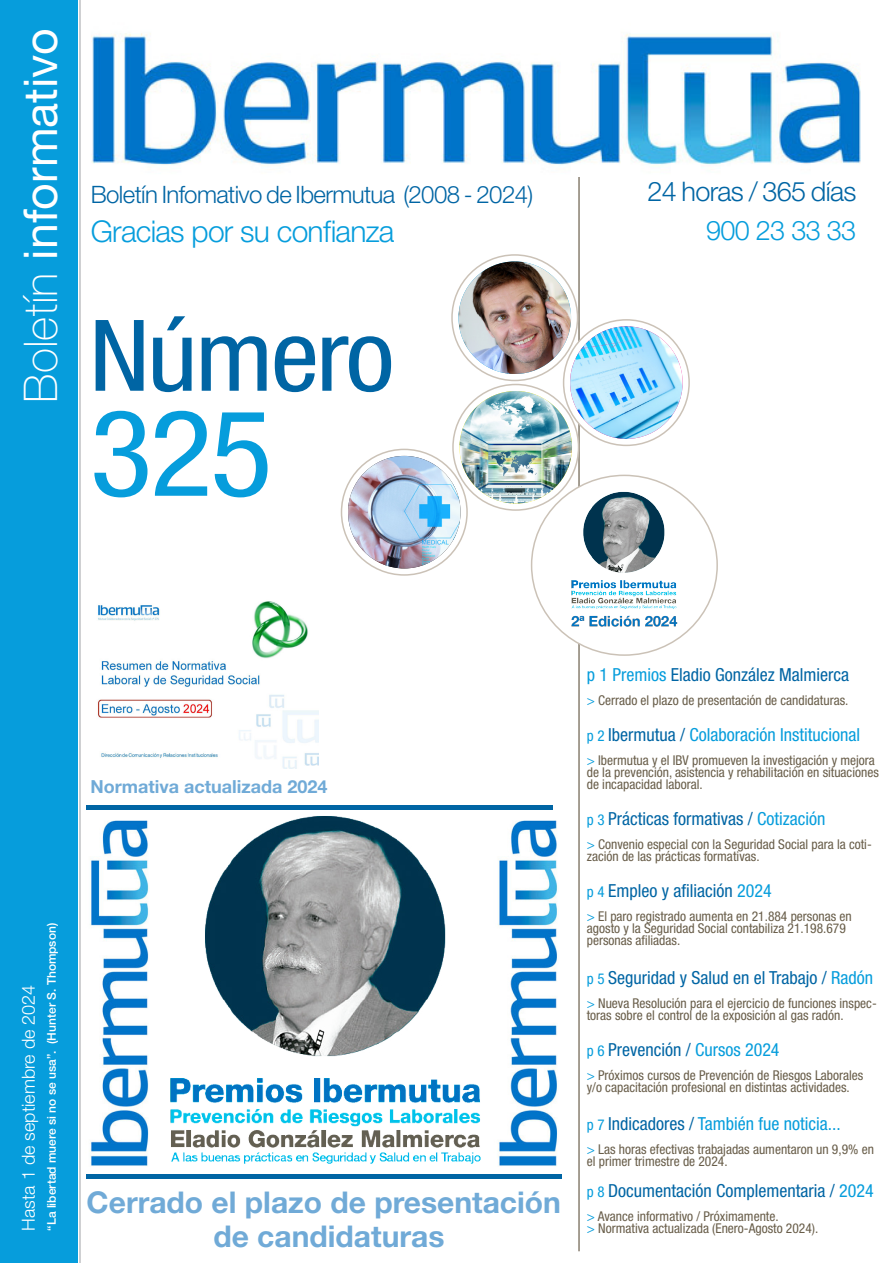
<style>
.page{position:relative;width:893px;height:1263px;background:#fff}
.page>*{position:absolute;margin:0;border:0;box-sizing:border-box;transform-origin:0 0}
.t1{font:condensed 120px "Helvetica Neue LT Std";color:#069ddc;scale:1.1 1}
.t2{font:condensed 99px "Helvetica Neue LT Std";letter-spacing:-.025em;color:#0065a4;scale:1.1 1}
.t3{font:46.5px "Helvetica Neue LT Std";color:#fff}
.t4{font:700 30px "Helvetica Neue LT Std";color:#70aad7}
.t5{font:300 30px "Helvetica Neue LT Std";letter-spacing:-.025em;color:#069ddc}
.t6{font:300 27px "Helvetica Neue LT Std";letter-spacing:-.025em;color:#0065a4}
.t7{font:300 27px "Helvetica Neue LT Std";letter-spacing:-.025em;color:#069ddc}
.t8{font:300 24px "Helvetica Neue LT Std";letter-spacing:-.025em;color:#0065a4}
.t9{font:condensed 18px "Helvetica Neue LT Std";color:#0065a4}
.t10{font:condensed 18px "Helvetica Neue LT Std";color:#069ddc}
.t11{font:300 18px "Helvetica Neue LT Std";color:#fff}
.t12{font:700 18px "Helvetica Neue LT Std";color:#70aad7}
.t13{font:condensed 13.5px/12px "Helvetica Neue LT Std";color:#685d49}
.t14{font:500 12px "Helvetica Neue LT Std";color:#fff}
.s1{font-weight:100}
.s2{color:#069ddc}
.s3{font-size:15px}
.s4{color:#0065a4}
.s5{font-size:15px;color:#069ddc}
</style>
<div class="page">
<hr style="left:578px;top:6px;width:2px;height:1245px;background:#887f6f">
<svg style="left:453px;top:384px;width:125px;height:126px"></svg>
<img style="left:459px;top:391px;width:113px;height:113px;border-radius:56px">
<svg style="left:564px;top:320px;width:125px;height:125px"></svg>
<img style="left:570px;top:326px;width:113px;height:113px;border-radius:56px">
<svg style="left:452px;top:255px;width:126px;height:125px"></svg>
<img style="left:458px;top:261px;width:113px;height:113px;border-radius:56px">
<svg style="left:341px;top:449px;width:126px;height:126px"></svg>
<img style="left:348px;top:456px;width:113px;height:112px;border-radius:56px">
<div style="left:0;top:0;width:77px;height:1263px;background:#069ddc"></div>
<div style="left:532px;top:475px;width:185px;height:180px;background:#fff;border-radius:50%"></div>
<hr style="left:79px;top:0;width:2px;height:1263px;background:#9fa2a6">
<img style="left:91px;top:6px;width:770px;height:170px">
<div style="left:87px;top:805px;width:466px;height:5px;background:#0065a4"></div>
<img style="left:98px;top:601px;width:221px;height:167px">
<img style="left:170px;top:816px;width:311px;height:348px">
<hr style="left:87px;top:1174px;width:475px;height:4px;background:#0065a4">
<img style="left:90px;top:820px;width:59px;height:346px">
<img style="left:498px;top:820px;width:60px;height:346px">
<img style="left:570px;top:486px;width:109px;height:141px">
<p class="t3" style="left:13px;top:403px;width:376px;rotate:-90deg"><span class="s1">Boletín</span> informativo</p>
<p class="t8" style="left:91px;top:180px;width:444px">Boletín Infomativo de Ibermutua (2008 - 2024)</p>
<p class="t5" style="left:91px;top:213px;width:305px">Gracias por su confianza</p>
<p class="t2" style="left:89px;top:298px;width:279px">Número</p>
<p class="t1" style="left:89px;top:384px;width:168px">325</p>
<p class="t6" style="left:647px;top:175px;width:210px">24 horas / 365 días</p>
<p class="t7" style="left:706px;top:214px;width:152px">900 23 33 33</p>
<p class="t11" style="left:18px;top:1231px;width:248px;rotate:-90deg">Hasta 1 de septiembre de 2024</p>
<p class="t14" style="left:45px;top:1231px;width:309px;rotate:-90deg">“La libertad muere si no se usa”. (Hunter S. Thompson)</p>
<p class="t12" style="left:90px;top:776px;width:238px">Normativa actualizada 2024</p>
<p class="t4" style="left:87px;top:1183px;width:476px">Cerrado el plazo de presentación</p>
<p class="t4" style="left:213px;top:1218px;width:233px">de candidaturas</p>
<p class="t9" style="left:587px;top:664px;width:264px"><span class="s2">p 1 Premios</span> Eladio González Malmierca</p>
<p class="t13" style="left:587px;top:694px;width:263px"><span class="s2">&gt;</span> Cerrado el plazo de presentación de candidaturas.</p>
<p class="t10" style="left:587px;top:724px;width:275px"><span class="s3">p 2</span> <span class="s4">Ibermutua /</span> Colaboración Institucional</p>
<p class="t13" style="left:587px;top:754px;width:294px"><span class="s2">&gt;</span> Ibermutua y el IBV promueven la investigación y mejora de la prevención, asistencia y rehabilitación en situaciones de incapacidad laboral.</p>
<p class="t9" style="left:587px;top:808px;width:240px"><span class="s5">p 3</span> Prácticas formativas / <span class="s2">Cotización</span></p>
<p class="t13" style="left:587px;top:838px;width:286px"><span class="s2">&gt;</span> Convenio especial con la Seguridad Social para la coti&shy;zación de las prácticas formativas.</p>
<p class="t9" style="left:587px;top:880px;width:186px"><span class="s5">p 4</span> Empleo y afiliación <span class="s2">2024</span></p>
<p class="t13" style="left:587px;top:910px;width:266px"><span class="s2">&gt;</span> El paro registrado aumenta en 21.884 personas en agosto y la Seguridad Social contabiliza 21.198.679 personas afiliadas.</p>
<p class="t9" style="left:587px;top:967px;width:288px"><span class="s5">p 5</span> Seguridad y Salud en el Trabajo / <span class="s2">Radón</span></p>
<p class="t13" style="left:587px;top:997px;width:291px"><span class="s2">&gt;</span> Nueva Resolución para el ejercicio de funciones inspec&shy;toras sobre el control de la exposición al gas radón.</p>
<p class="t9" style="left:587px;top:1039px;width:194px"><span class="s5">p 6</span> Prevención / <span class="s2">Cursos 2024</span></p>
<p class="t13" style="left:587px;top:1069px;width:278px"><span class="s2">&gt;</span> Próximos cursos de Prevención de Riesgos Laborales y/o capacitación profesional en distintas actividades.</p>
<p class="t10" style="left:587px;top:1113px;width:255px"><span class="s3">p 7</span> <span class="s4">Indicadores /</span> También fue noticia...</p>
<p class="t13" style="left:587px;top:1143px;width:289px"><span class="s2">&gt;</span> Las horas efectivas trabajadas aumentaron un 9,9% en el primer trimestre de 2024.</p>
<p class="t9" style="left:587px;top:1180px;width:288px"><span class="s5">p 8</span> Documentación Complementaria / <span class="s2">2024</span></p>
<p class="t13" style="left:587px;top:1210px;width:193px"><span class="s2">&gt;</span> Avance informativo / Próximamente.</p>
<p class="t13" style="left:587px;top:1222px;width:233px"><span class="s2">&gt;</span> Normativa actualizada (Enero-Agosto 2024).</p>
</div>
